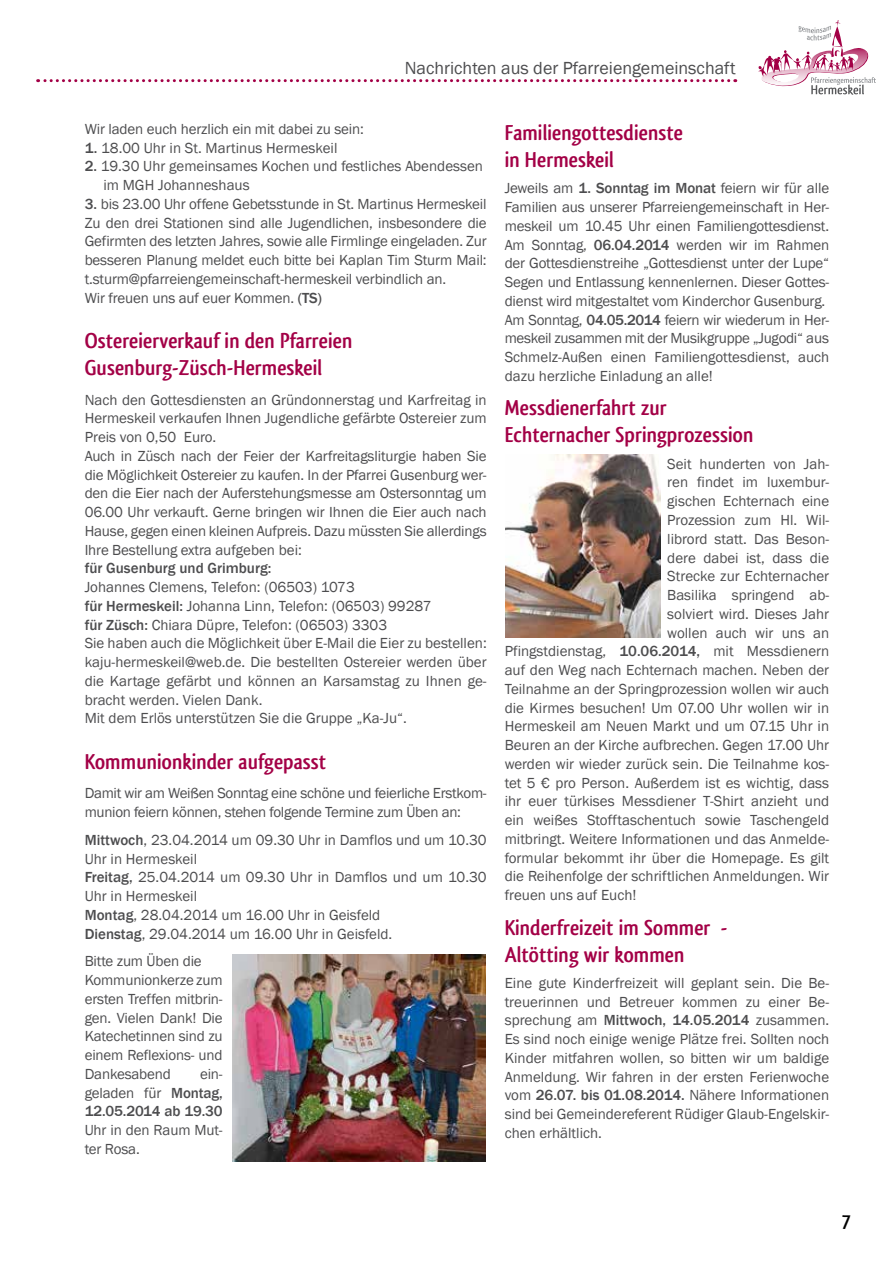
<style>
.page{position:relative;width:893px;height:1263px;background:#fff}
.page>*{position:absolute;margin:0;border:0;box-sizing:border-box;transform-origin:0 0}
.t1{font:700 22.5px/27px "Qlassik";color:#a30046}
.t2{font:700 21px "Qlassik";color:#000}
.t3{font:18px "Franklin Gothic";color:#4d4d4f}
.t4{font:15px/18.8px "Franklin Gothic";color:#4d4d4f}
.t5{font:15px/18.8px "Franklin Gothic";letter-spacing:-.02em;color:#4d4d4f}
.t6{font:500 15px/18.8px "Franklin Gothic";color:#4d4d4f;text-align:justify}
.s1{font-weight:500}
.s2{font-weight:400}
</style>
<div class="page">
<svg style="left:758px;top:20px;width:118px;height:75px"></svg>
<svg style="left:38px;top:79px;width:691px;height:3px"></svg>
<img style="left:505px;top:454px;width:156px;height:183px">
<img style="left:232px;top:954px;width:254px;height:207px">
<p class="t3" style="left:405px;top:57px;width:332px">Nachrichten aus der Pfarreiengemeinschaft</p>
<p class="t4" style="left:85px;top:120px;width:281px">Wir laden euch herzlich ein mit dabei zu sein:</p>
<p class="t4" style="left:85px;top:139px;width:254px"><span class="s1">1.</span> 18.00 Uhr in St. Martinus Hermeskeil</p>
<p class="t4" style="left:103px;top:157px;width:381px;text-indent:-19px"><span class="s1">2.</span> 19.30 Uhr gemeinsames Kochen und festliches Abendessen im MGH Johanneshaus</p>
<p class="t4" style="left:85px;top:195px;width:404px"><span class="s1">3.</span> bis 23.00 Uhr offene Gebetsstunde in St. Martinus Hermeskeil Zu den drei Stationen sind alle Jugendlichen, insbesondere die Gefirmten des letzten Jahres, sowie alle Firmlinge eingeladen. Zur besseren Planung meldet euch bitte bei Kaplan Tim Sturm Mail: t.sturm@pfarreiengemeinschaft-hermeskeil verbindlich an.<br>Wir freuen uns auf euer Kommen. <span class="s1">(TS)</span></p>
<h1 class="t1" style="left:85px;top:327px;width:269px">Ostereierverkauf in den Pfarreien<br>Gusenburg-Züsch-Hermeskeil</h1>
<p class="t4" style="left:85px;top:391px;width:404px">Nach den Gottesdiensten an Gründonnerstag und Karfreitag in Hermeskeil verkaufen Ihnen Jugendliche gefärbte Ostereier zum Preis von 0,50 Euro.<br>Auch in Züsch nach der Feier der Karfreitagsliturgie haben Sie die Möglichkeit Ostereier zu kaufen. In der Pfarrei Gusenburg wer&shy;den die Eier nach der Auferstehungsmesse am Ostersonntag um 06.00 Uhr verkauft. Gerne bringen wir Ihnen die Eier auch nach Hause, gegen einen kleinen Aufpreis. Dazu müssten Sie allerdings Ihre Bestellung extra aufgeben bei:</p>
<p class="t6" style="left:85px;top:559px;width:188px">für Gusenburg und Grimburg:</p>
<p class="t4" style="left:85px;top:578px;width:404px">Johannes Clemens, Telefon: (06503) 1073<br><span class="s1">für Hermeskeil:</span> Johanna Linn, Telefon: (06503) 99287<br><span class="s1">für Züsch:</span> Chiara Düpre, Telefon: (06503) 3303<br>Sie haben auch die Möglichkeit über E-Mail die Eier zu bestellen: kaju-hermeskeil@web.de. Die bestellten Ostereier werden über die Kartage gefärbt und können an Karsamstag zu Ihnen ge&shy;bracht werden. Vielen Dank.<br>Mit dem Erlös unterstützen Sie die Gruppe „Ka-Ju“.</p>
<h1 class="t1" style="left:85px;top:748px;width:243px">Kommunionkinder aufgepasst</h1>
<p class="t5" style="left:85px;top:784px;width:403px">Damit wir am Weißen Sonntag eine schöne und feierliche Erstkom&shy;munion feiern können, stehen folgende Termine zum Üben an:</p>
<p class="t4" style="left:85px;top:831px;width:403px"><span class="s1">Mittwoch</span>, 23.04.2014 um 09.30 Uhr in Damflos und um 10.30<br>Uhr in Hermeskeil<br><span class="s1">Freitag,</span> 25.04.2014 um 09.30 Uhr in Damflos und um 10.30<br>Uhr in Hermeskeil<br><span class="s1">Montag</span>, 28.04.2014 um 16.00 Uhr in Geisfeld<br><span class="s1">Dienstag</span>, 29.04.2014 um 16.00 Uhr in Geisfeld.</p>
<p class="t4" style="left:85px;top:952px;width:140px">Bitte zum Üben die<br>Kommunionkerze zum ersten Treffen mitbrin&shy;gen. Vielen Dank! Die<br>Katechetinnen sind zu einem Reflexions- und<br>Dankesabend</p>
<p class="t6" style="left:85px;top:1065px;width:140px;text-indent:115px"><span class="s2">ein&shy;geladen für</span> Montag, 12.05.2014 ab 19.30</p>
<p class="t4" style="left:85px;top:1121px;width:140px">Uhr in den Raum Mut&shy;ter Rosa.</p>
<h1 class="t1" style="left:505px;top:119px;width:180px">Familiengottesdienste in Hermeskeil</h1>
<p class="t4" style="left:505px;top:179px;width:326px">Jeweils am <span class="s1">1. Sonntag im Monat</span> feiern wir für alle Familien aus unserer Pfarreiengemeinschaft in Her&shy;meskeil um 10.45 Uhr einen Familiengottesdienst.<br>Am Sonntag, <span class="s1">06.04.2014</span> werden wir im Rahmen der Gottesdienstreihe „Gottesdienst unter der Lupe“ Segen und Entlassung kennenlernen. Dieser Gottes&shy;dienst wird mitgestaltet vom Kinderchor Gusenburg.<br>Am Sonntag, <span class="s1">04.05.2014</span> feiern wir wiederum in Her&shy;meskeil zusammen mit der Musikgruppe „Jugodi“ aus Schmelz-Außen einen Familiengottesdienst, auch dazu herzliche Einladung an alle!</p>
<h1 class="t1" style="left:505px;top:395px;width:250px">Messdienerfahrt zur<br>Echternacher Springprozession</h1>
<p class="t4" style="left:667px;top:455px;width:163px">Seit hunderten von Jah-</p>
<p class="t4" style="left:667px;top:473px;width:163px">ren findet im luxembur-</p>
<p class="t4" style="left:667px;top:492px;width:163px">gischen Echternach eine</p>
<p class="t4" style="left:667px;top:511px;width:163px">Prozession zum Hl. Wil-</p>
<p class="t4" style="left:667px;top:530px;width:163px">librord statt. Das Beson-</p>
<p class="t4" style="left:667px;top:548px;width:163px">dere dabei ist, dass die</p>
<p class="t4" style="left:667px;top:567px;width:163px">Strecke zur Echternacher</p>
<p class="t4" style="left:667px;top:586px;width:163px">Basilika springend ab-</p>
<p class="t4" style="left:667px;top:605px;width:163px">solviert wird. Dieses Jahr</p>
<p class="t4" style="left:667px;top:623px;width:163px">wollen auch wir uns an</p>
<p class="t4" style="left:505px;top:642px;width:326px">Pfingstdienstag, <span class="s1">10.06.2014,</span> mit Messdienern</p>
<p class="t4" style="left:505px;top:661px;width:326px">auf den Weg nach Echternach machen. Neben der</p>
<p class="t4" style="left:505px;top:680px;width:326px">Teilnahme an der Springprozession wollen wir auch</p>
<p class="t4" style="left:505px;top:698px;width:326px">die Kirmes besuchen! Um 07.00 Uhr wollen wir in</p>
<p class="t4" style="left:505px;top:717px;width:326px">Hermeskeil am Neuen Markt und um 07.15 Uhr in</p>
<p class="t4" style="left:505px;top:736px;width:326px">Beuren an der Kirche aufbrechen. Gegen 17.00 Uhr</p>
<p class="t4" style="left:505px;top:755px;width:326px">werden wir wieder zurück sein. Die Teilnahme kos-</p>
<p class="t4" style="left:505px;top:773px;width:326px">tet 5 € pro Person. Außerdem ist es wichtig, dass</p>
<p class="t4" style="left:505px;top:792px;width:326px">ihr euer türkises Messdiener T-Shirt anzieht und</p>
<p class="t4" style="left:505px;top:811px;width:326px">ein weißes Stofftaschentuch sowie Taschengeld</p>
<p class="t4" style="left:505px;top:830px;width:326px">mitbringt. Weitere Informationen und das Anmelde-</p>
<p class="t4" style="left:505px;top:848px;width:326px">formular bekommt ihr über die Homepage. Es gilt</p>
<p class="t4" style="left:505px;top:867px;width:326px">die Reihenfolge der schriftlichen Anmeldungen. Wir</p>
<p class="t4" style="left:505px;top:886px;width:133px">freuen uns auf Euch!</p>
<h1 class="t1" style="left:505px;top:914px;width:224px">Kinderfreizeit im Sommer -<br>Altötting wir kommen</h1>
<p class="t4" style="left:505px;top:974px;width:326px;text-align:justify">Eine gute Kinderfreizeit will geplant sein. Die Be&shy;treuerinnen und Betreuer kommen zu einer Be&shy;sprechung am <span class="s1">Mittwoch, 14.05.2014</span> zusammen.<br>Es sind noch einige wenige Plätze frei. Sollten noch Kinder mitfahren wollen, so bitten wir um baldige Anmeldung. Wir fahren in der ersten Ferienwoche vom <span class="s1">26.07. bis 01.08.2014.</span> Nähere Informationen sind bei Gemeindereferent Rüdiger Glaub-Engelskir&shy;chen erhältlich.</p>
<h2 class="t2" style="left:842px;top:1208px;width:11px">7</h2>
</div>
